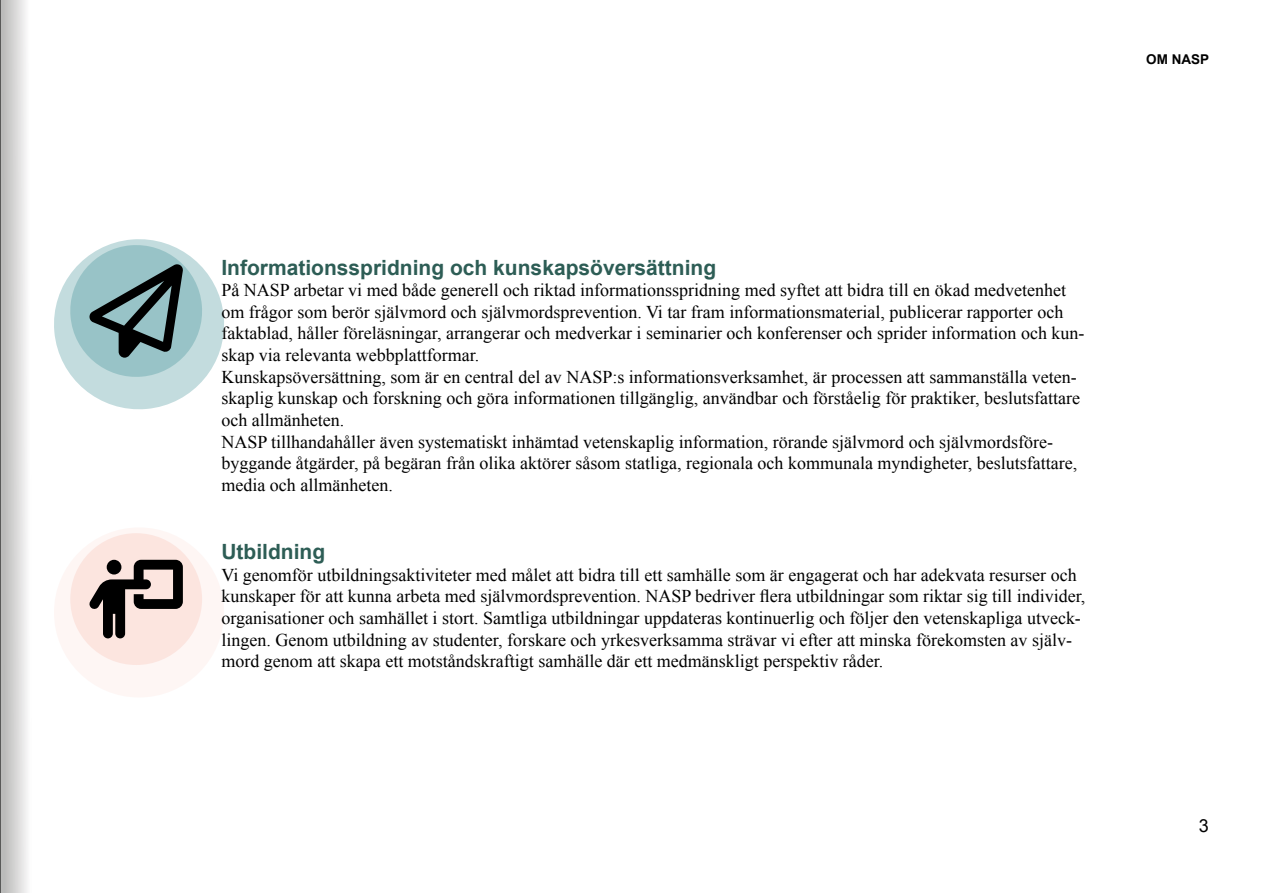
<style>
.page{position:relative;width:1263px;height:893px;background:#fff}
.page>*{position:absolute;margin:0;border:0;box-sizing:border-box;transform-origin:0 0}
.t1{font:700 21px "Arial";color:#2d5d55}
.t2{font:18px/21.6px "Times New Roman";color:#000}
.t3{font:18px "Arial";color:#000}
.t4{font:700 13.5px "Arial";color:#000}
</style>
<div class="page">
<svg style="left:1px;top:0;width:26px;height:893px;background:#d4d4d4"></svg>
<hr style="left:0;top:0;width:1px;height:893px;background:#3a3a39">
<div style="left:54px;top:527px;width:170px;height:170px;background:#fef6f4;border-radius:50%"></div>
<div style="left:70px;top:533px;width:132px;height:132px;background:#fce5df;border-radius:50%"></div>
<svg style="left:54px;top:239px;width:170px;height:171px"></svg>
<svg style="left:89px;top:560px;width:94px;height:78px"></svg>
<p class="t4" style="left:1146px;top:50px;width:65px">OM NASP</p>
<p class="t1" style="left:221px;top:253px;width:496px">Informationsspridning och kunskapsöversättning</p>
<p class="t2" style="left:221px;top:279px;width:864px">På NASP arbetar vi med både generell och riktad informationsspridning med syftet att bidra till en ökad medvetenhet om frågor som berör självmord och självmordsprevention. Vi tar fram informationsmaterial, publicerar rapporter och faktablad, håller föreläsningar, arrangerar och medverkar i seminarier och konferenser och sprider information och kun&shy;skap via relevanta webbplattformar.<br>Kunskapsöversättning, som är en central del av NASP:s informationsverksamhet, är processen att sammanställa veten&shy;skaplig kunskap och forskning och göra informationen tillgänglig, användbar och förståelig för praktiker, beslutsfattare och allmänheten.<br>NASP tillhandahåller även systematiskt inhämtad vetenskaplig information, rörande självmord och självmordsföre&shy;byggande åtgärder, på begäran från olika aktörer såsom statliga, regionala och kommunala myndigheter, beslutsfattare, media och allmänheten.</p>
<p class="t1" style="left:221px;top:538px;width:105px">Utbildning</p>
<p class="t2" style="left:221px;top:564px;width:865px">Vi genomför utbildningsaktiviteter med målet att bidra till ett samhälle som är engagerat och har adekvata resurser och kunskaper för att kunna arbeta med självmordsprevention. NASP bedriver flera utbildningar som riktar sig till individer, organisationer och samhället i stort. Samtliga utbildningar uppdateras kontinuerlig och följer den vetenskapliga utveck&shy;lingen. Genom utbildning av studenter, forskare och yrkesverksamma strävar vi efter att minska förekomsten av själv&shy;mord genom att skapa ett motståndskraftigt samhälle där ett medmänskligt perspektiv råder.</p>
<p class="t3" style="left:1199px;top:814px;width:12px">3</p>
</div>
